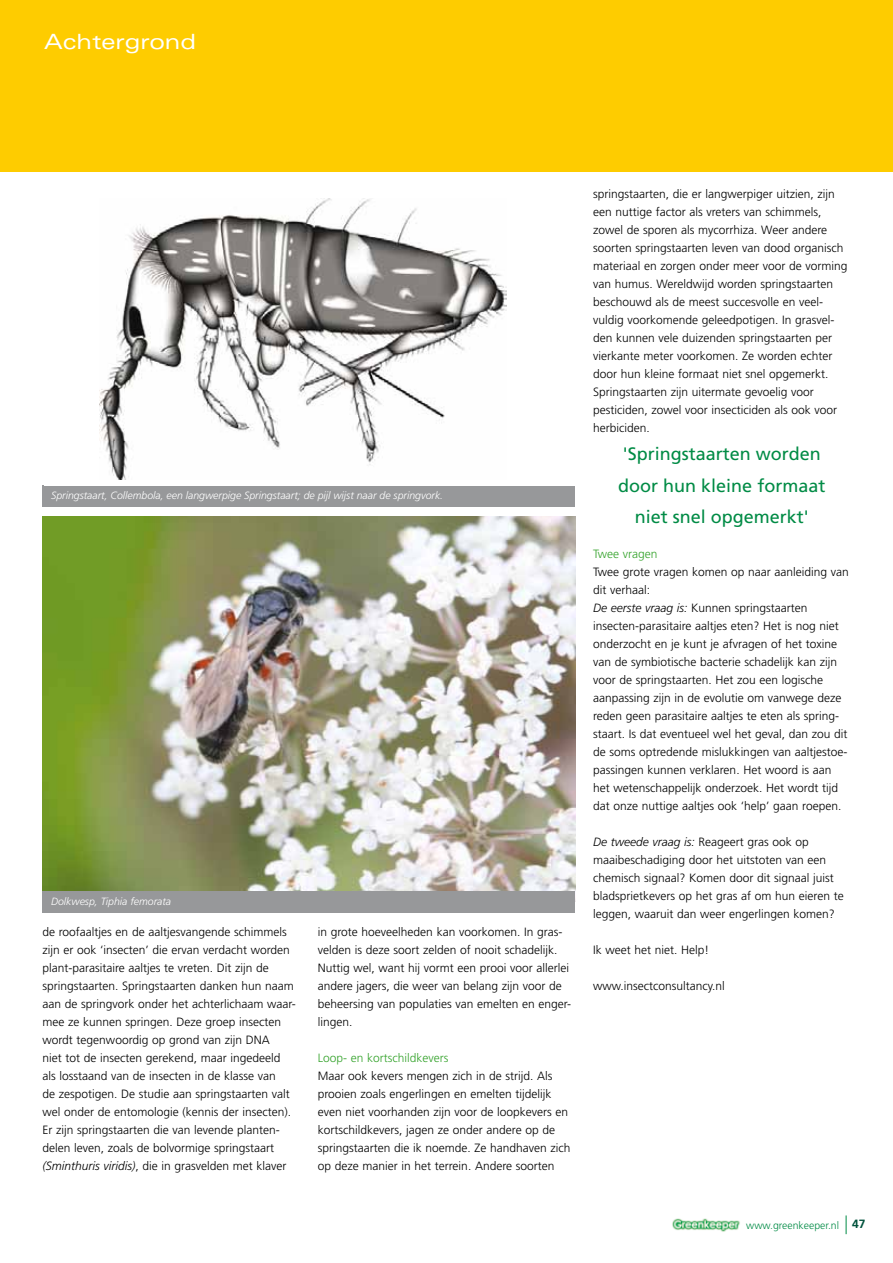
<style>
.page{position:relative;width:893px;height:1263px;background:#fff}
.page>*{position:absolute;margin:0;border:0;box-sizing:border-box;transform-origin:0 0}
.t1{font:expanded 21px "Univers";color:#fff}
.t2{font:18px/31.5px "Frutiger";color:#008b45;text-align:center}
.t3{font:300 12px/18px "Frutiger";color:#000}
.t4{font:300 12px "Frutiger";color:#35a32c}
.t5{font:italic 300 10.5px "Frutiger";color:#fff}
.t6{font:300 10.5px "Frutiger";color:#008b45}
.s1{font-style:italic}
.s2{font-weight:700;font-size:12px;color:#00523c}
</style>
<div class="page">
<svg style="left:846px;top:1215px;width:1px;height:19px"></svg>
<img style="left:672px;top:1218px;width:68px;height:14px">
<img style="left:0;top:0;width:1px;height:586px">
<div style="left:1px;top:0;width:892px;height:171px;background:#fecc00"></div>
<div style="left:43px;top:485px;width:532px;height:22px;background:#97989a"></div>
<img style="left:99px;top:199px;width:407px;height:280px">
<img style="left:43px;top:516px;width:532px;height:375px">
<div style="left:43px;top:891px;width:532px;height:21px;background:#97989a"></div>
<h1 class="t1" style="left:44px;top:29px;width:154px">Achtergrond</h1>
<p class="t5" style="left:51px;top:490px;width:394px">Springstaart, Collembola, een langwerpige Springstaart; de pijl wijst naar de springvork.</p>
<p class="t5" style="left:51px;top:895px;width:122px">Dolkwesp, Tiphia femorata</p>
<p class="t3" style="left:43px;top:923px;width:255px">de roofaaltjes en de aaltjesvangende schimmels zijn er ook ‘insecten’ die ervan verdacht worden plant-parasitaire aaltjes te vreten. Dit zijn de springstaarten. Springstaarten danken hun naam aan de springvork onder het achterlichaam waar&shy;mee ze kunnen springen. Deze groep insecten wordt tegenwoordig op grond van zijn DNA<br>niet tot de insecten gerekend, maar ingedeeld als losstaand van de insecten in de klasse van<br>de zespotigen. De studie aan springstaarten valt wel onder de entomologie (kennis der insecten).<br>Er zijn springstaarten die van levende planten&shy;delen leven, zoals de bolvormige springstaart <span class="s1">(Sminthuris viridis)</span>, die in grasvelden met klaver</p>
<p class="t3" style="left:318px;top:923px;width:255px">in grote hoeveelheden kan voorkomen. In gras&shy;velden is deze soort zelden of nooit schadelijk.<br>Nuttig wel, want hij vormt een prooi voor allerlei andere jagers, die weer van belang zijn voor de beheersing van populaties van emelten en enger&shy;lingen.</p>
<p class="t4" style="left:318px;top:1051px;width:132px">Loop- en kortschildkevers</p>
<p class="t3" style="left:318px;top:1067px;width:254px">Maar ook kevers mengen zich in de strijd. Als prooien zoals engerlingen en emelten tijdelijk even niet voorhanden zijn voor de loopkevers en kortschildkevers, jagen ze onder andere op de springstaarten die ik noemde. Ze handhaven zich op deze manier in het terrein. Andere soorten</p>
<p class="t3" style="left:593px;top:185px;width:256px">springstaarten, die er langwerpiger uitzien, zijn een nuttige factor als vreters van schimmels, zowel de sporen als mycorrhiza. Weer andere soorten springstaarten leven van dood organisch materiaal en zorgen onder meer voor de vorming van humus. Wereldwijd worden springstaarten beschouwd als de meest succesvolle en veel&shy;vuldig voorkomende geleedpotigen. In grasvel&shy;den kunnen vele duizenden springstaarten per vierkante meter voorkomen. Ze worden echter door hun kleine formaat niet snel opgemerkt.<br>Springstaarten zijn uitermate gevoelig voor pesticiden, zowel voor insecticiden als ook voor herbiciden.</p>
<h2 class="t2" style="left:618px;top:438px;width:209px">'Springstaarten worden door hun kleine formaat niet snel opgemerkt'</h2>
<p class="t4" style="left:593px;top:547px;width:66px">Twee vragen</p>
<p class="t3" style="left:593px;top:563px;width:257px">Twee grote vragen komen op naar aanleiding van dit verhaal:<br><span class="s1">De eerste vraag is:</span> Kunnen springstaarten insecten-parasitaire aaltjes eten? Het is nog niet onderzocht en je kunt je afvragen of het toxine van de symbiotische bacterie schadelijk kan zijn voor de springstaarten. Het zou een logische aanpassing zijn in de evolutie om vanwege deze reden geen parasitaire aaltjes te eten als spring&shy;staart. Is dat eventueel wel het geval, dan zou dit de soms optredende mislukkingen van aaltjestoe&shy;passingen kunnen verklaren. Het woord is aan het wetenschappelijk onderzoek. Het wordt tijd dat onze nuttige aaltjes ook ‘help’ gaan roepen.</p>
<p class="t3" style="left:593px;top:833px;width:252px"><span class="s1">De tweede vraag is:</span> Reageert gras ook op maaibeschadiging door het uitstoten van een chemisch signaal? Komen door dit signaal juist bladsprietkevers op het gras af om hun eieren te leggen, waaruit dan weer engerlingen komen?</p>
<p class="t3" style="left:593px;top:941px;width:118px">Ik weet het niet. Help!</p>
<p class="t3" style="left:593px;top:977px;width:133px">www.insectconsultancy.nl</p>
<p class="t6" style="left:746px;top:1219px;width:121px">www.greenkeeper.nl <span class="s2">47</span></p>
</div>
